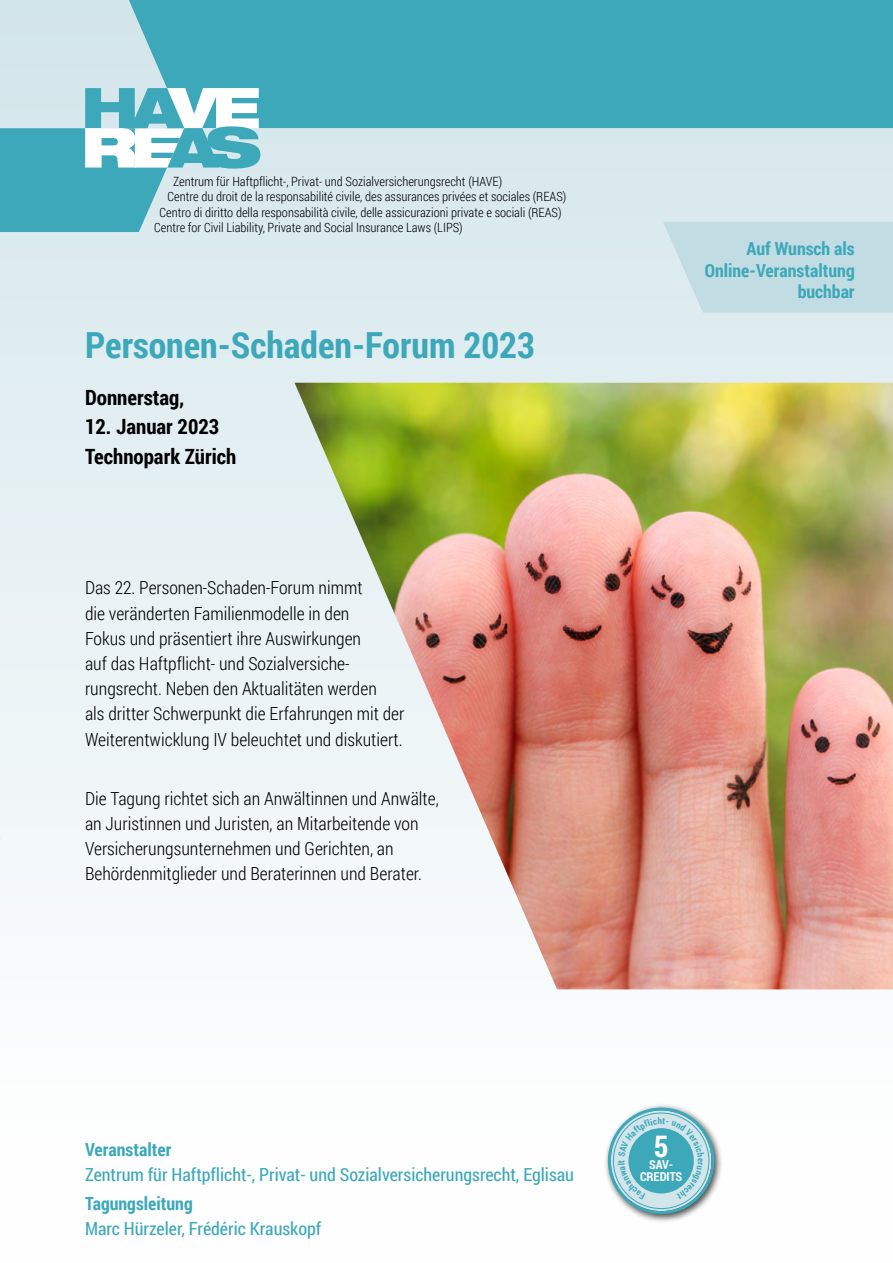
<style>
.page{position:relative;width:893px;height:1263px;background:#fff}
.page>*{position:absolute;margin:0;border:0;box-sizing:border-box;transform-origin:0 0}
.t1{font:700 36px "Roboto Condensed";color:#3ca8b9}
.t2{font:700 29.7px "Roboto Condensed";color:#fff}
.t3{font:700 21px/29.4px "Roboto Condensed";color:#000}
.t4{font:300 18px/25.2px "Roboto Condensed";color:#000}
.t5{font:18px/25.2px "Roboto Condensed";color:#3ca8b9}
.t6{font:700 18px/21.6px "Roboto Condensed";color:#3ca8b9;text-align:right}
.t7{font:300 12.75px "Roboto Condensed";color:#000}
.t8{font:700 12.3px/12.3px "Roboto Condensed";color:#fff;text-align:center}
.s1{font-weight:700}
</style>
<div class="page">
<div style="left:0;top:0;width:893px;height:1263px;background:linear-gradient(to bottom,#d2e5eb,#fff)"></div>
<img style="left:295px;top:383px;width:598px;height:606px">
<div style="left:603px;top:1103px;width:120px;height:120px;background:#000;opacity:.75"></div>
<svg style="left:611px;top:1110px;width:100px;height:101px"></svg>
<div style="left:608px;top:1107px;width:106px;height:107px;border:3px solid #3ca8b9;border-radius:50%"></div>
<svg style="left:663px;top:222px;width:230px;height:91px;background:#c4dde4"></svg>
<div style="left:129px;top:0;width:764px;height:128px;background:#3ca8b9"></div>
<svg style="left:0;top:88px;width:260px;height:395px;background:#c0dfe6"></svg>
<svg style="left:618px;top:1117px;width:86px;height:82px;background:#83c4d0"></svg>
<p class="t7" style="left:173px;top:173px;width:331px">Zentrum für Haftpflicht-, Privat- und Sozialversicherungsrecht (HAVE)</p>
<p class="t7" style="left:168px;top:188px;width:400px">Centre du droit de la responsabilité civile, des assurances privées et sociales (REAS)</p>
<p class="t7" style="left:160px;top:203px;width:404px">Centro di diritto della responsabilità civile, delle assicurazioni private e sociali (REAS)</p>
<p class="t7" style="left:154px;top:219px;width:310px">Centre for Civil Liability, Private and Social Insurance Laws (LIPS)</p>
<p class="t1" style="left:85px;top:320px;width:452px">Personen-Schaden-Forum 2023</p>
<p class="t3" style="left:85px;top:382px;width:101px">Donnerstag,</p>
<p class="t3" style="left:85px;top:411px;width:153px">12. Januar 2023<br>Technopark Zürich</p>
<p class="t4" style="left:85px;top:575px;width:321px">Das 22. Personen-Schaden-Forum nimmt<br>die veränderten Familienmodelle in den<br>Fokus und präsentiert ihre Auswirkungen<br>auf das Haftpflicht- und Sozialversiche&shy;rungsrecht. Neben den Aktualitäten werden<br>als dritter Schwerpunkt die Erfahrungen mit der Weiterentwicklung IV beleuchtet und diskutiert.</p>
<p class="t4" style="left:85px;top:785px;width:355px">Die Tagung richtet sich an Anwältinnen und Anwälte, an Juristinnen und Juristen, an Mitarbeitende von Versicherungsunternehmen und Gerichten, an Behördenmitglieder und Beraterinnen und Berater.</p>
<p class="t6" style="left:705px;top:237px;width:151px">Auf Wunsch als<br>Online-Veranstaltung buchbar</p>
<p class="t5" style="left:85px;top:1136px;width:490px"><span class="s1">Veranstalter<br></span>Zentrum für Haftpflicht-, Privat- und Sozialversicherungsrecht, Eglisau</p>
<p class="t5" style="left:85px;top:1190px;width:238px"><span class="s1">Tagungsleitung<br></span>Marc Hürzeler, Frédéric Krauskopf</p>
<p class="t2" style="left:654px;top:1125px;width:16px">5</p>
<p class="t8" style="left:640px;top:1158px;width:44px">SAV-<br>CREDITS</p>
</div>
